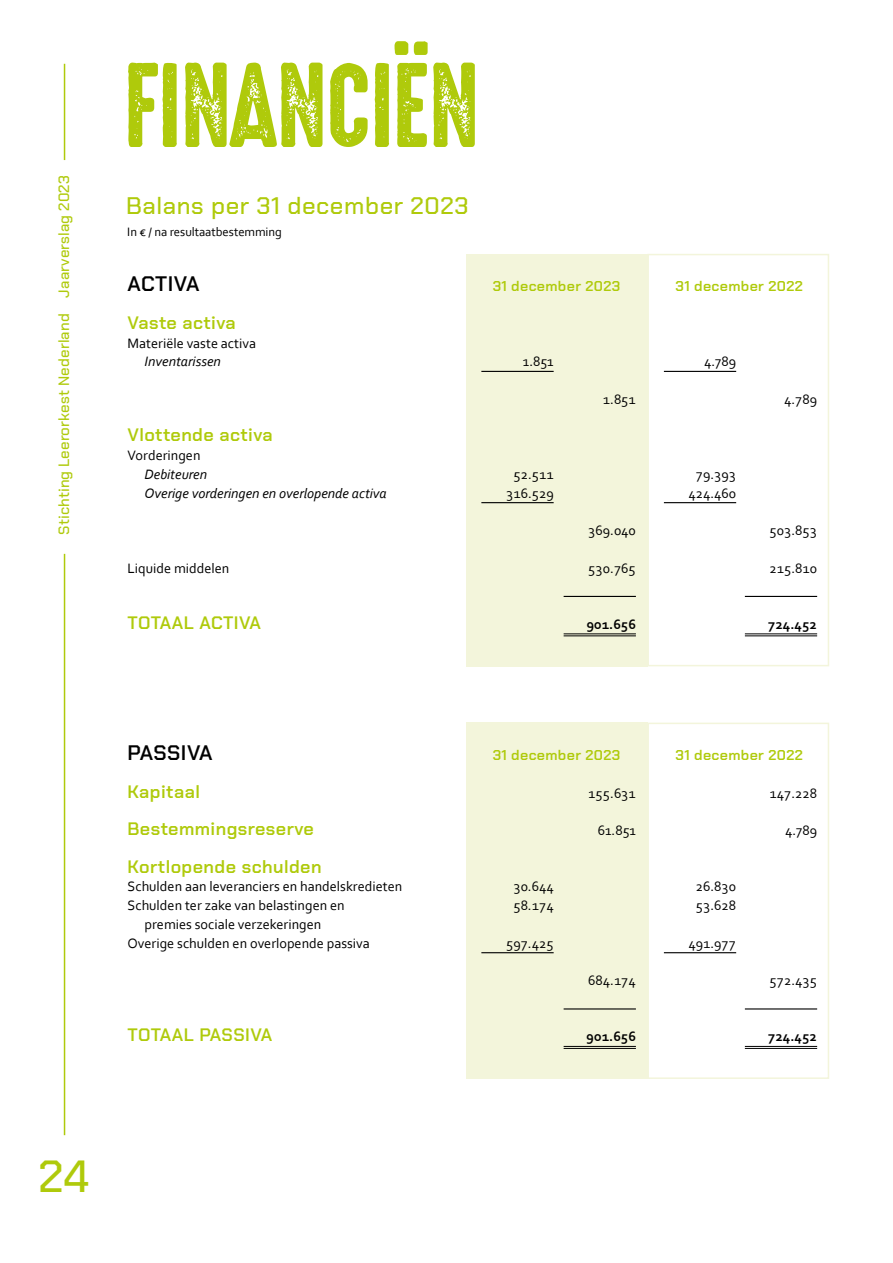
<style>
.page{position:relative;width:893px;height:1263px;background:#fff}
.page>*{position:absolute;margin:0;border:0;box-sizing:border-box;transform-origin:0 0}
.t1{font:108px "High Voltage Rough";letter-spacing:-.02em;color:#afca0b}
.t2{font:500 45px "Chakra Petch";color:#afca0b}
.t3{font:500 24px "Chakra Petch";letter-spacing:.025em;color:#afca0b}
.t4{font:600 21px "Chakra Petch";letter-spacing:.02em;color:#000}
.t5{font:600 18px/37.5px "Chakra Petch";letter-spacing:.025em;color:#afca0b}
.t6{font:500 15px "Chakra Petch";letter-spacing:.01em;color:#afca0b}
.t7{font:14.25px/18.8px "Corbel";color:#000;text-align:center}
.t8{font:italic 14.25px/18.8px "Corbel";color:#000}
.t9{font:600 14.25px "Chakra Petch";letter-spacing:.025em;color:#afca0b}
.t10{font:700 14.25px "Corbel";color:#000}
.t11{font:12.75px "Corbel";letter-spacing:-.005em;color:#000}
</style>
<div class="page">
<div style="left:466px;top:254px;width:181px;height:412px;background:#f3f5db"></div>
<div style="left:647px;top:254px;width:182px;height:412px;border:2px solid #f3f5db"></div>
<hr style="left:481px;top:371px;width:73px;height:1px;background:#000">
<hr style="left:481px;top:502px;width:73px;height:1px;background:#000">
<hr style="left:664px;top:371px;width:72px;height:1px;background:#000">
<hr style="left:664px;top:502px;width:72px;height:1px;background:#000">
<hr style="left:564px;top:596px;width:72px;height:1px;background:#000">
<hr style="left:564px;top:633px;width:72px;height:1px;background:#000">
<hr style="left:564px;top:635px;width:72px;height:1px;background:#000">
<hr style="left:745px;top:596px;width:72px;height:1px;background:#000">
<hr style="left:745px;top:633px;width:72px;height:1px;background:#000">
<hr style="left:745px;top:635px;width:72px;height:1px;background:#000">
<div style="left:466px;top:723px;width:181px;height:356px;background:#f3f5db"></div>
<div style="left:647px;top:723px;width:182px;height:356px;border:2px solid #f3f5db"></div>
<hr style="left:481px;top:952px;width:73px;height:1px;background:#000">
<hr style="left:664px;top:952px;width:72px;height:1px;background:#000">
<hr style="left:564px;top:1008px;width:72px;height:1px;background:#000">
<hr style="left:564px;top:1046px;width:72px;height:1px;background:#000">
<hr style="left:564px;top:1048px;width:72px;height:1px;background:#000">
<hr style="left:745px;top:1008px;width:72px;height:1px;background:#000">
<hr style="left:745px;top:1046px;width:72px;height:1px;background:#000">
<hr style="left:745px;top:1048px;width:72px;height:1px;background:#000">
<hr style="left:64px;top:554px;width:1px;height:581px;background:#afca0b">
<hr style="left:64px;top:64px;width:1px;height:96px;background:#afca0b">
<p class="t6" style="left:55px;top:535px;width:361px;rotate:-90deg">Stichting Leerorkest Nederland Jaarverslag 2023</p>
<h1 class="t1" style="left:123px;top:23px;width:358px">FINANCIËN</h1>
<h3 class="t3" style="left:126px;top:192px;width:344px">Balans per 31 december 2023</h3>
<p class="t11" style="left:127px;top:224px;width:156px">In € / na resultaatbestemming</p>
<h3 class="t4" style="left:128px;top:272px;width:73px">ACTIVA</h3>
<p class="t5" style="left:128px;top:304px;width:110px">Vaste activa</p>
<p class="t7" style="left:128px;top:333px;width:130px">Materiële vaste activa</p>
<p class="t8" style="left:145px;top:352px;width:78px">Inventarissen</p>
<p class="t5" style="left:128px;top:416px;width:147px">Vlottende activa</p>
<p class="t7" style="left:128px;top:446px;width:74px">Vorderingen</p>
<p class="t8" style="left:145px;top:464px;width:244px">Debiteuren<br>Overige vorderingen en overlopende activa</p>
<p class="t7" style="left:128px;top:558px;width:103px">Liquide middelen</p>
<p class="t5" style="left:128px;top:604px;width:135px">TOTAAL ACTIVA</p>
<p class="t9" style="left:493px;top:278px;width:129px">31 december 2023</p>
<p class="t9" style="left:676px;top:278px;width:129px">31 december 2022</p>
<p class="t7" style="left:523px;top:352px;width:32px">1.851</p>
<p class="t7" style="left:506px;top:464px;width:49px">52.511<br>316.529</p>
<p class="t7" style="left:603px;top:389px;width:35px">1.851</p>
<p class="t7" style="left:588px;top:521px;width:49px">369.040</p>
<p class="t7" style="left:588px;top:558px;width:49px">530.765</p>
<p class="t10" style="left:587px;top:615px;width:51px">901.656</p>
<p class="t7" style="left:704px;top:352px;width:34px">4.789</p>
<p class="t7" style="left:689px;top:464px;width:49px">79.393<br>424.460</p>
<p class="t7" style="left:784px;top:389px;width:35px">4.789</p>
<p class="t7" style="left:769px;top:521px;width:49px">503.853</p>
<p class="t7" style="left:769px;top:558px;width:49px">215.810</p>
<p class="t10" style="left:768px;top:615px;width:51px">724.452</p>
<h3 class="t4" style="left:128px;top:741px;width:87px">PASSIVA</h3>
<p class="t5" style="left:128px;top:773px;width:195px">Kapitaal<br>Bestemmingsreserve<br>Kortlopende schulden</p>
<p class="t7" style="left:128px;top:877px;width:276px">Schulden aan leveranciers en handelskredieten</p>
<p class="t7" style="left:128px;top:896px;width:219px">Schulden ter zake van belastingen en</p>
<p class="t7" style="left:145px;top:914px;width:178px">premies sociale verzekeringen</p>
<p class="t7" style="left:128px;top:933px;width:244px">Overige schulden en overlopende passiva</p>
<p class="t5" style="left:128px;top:1016px;width:146px">TOTAAL PASSIVA</p>
<p class="t9" style="left:493px;top:747px;width:129px">31 december 2023</p>
<p class="t9" style="left:676px;top:747px;width:129px">31 december 2022</p>
<p class="t7" style="left:513px;top:877px;width:42px;text-align:left">30.644<br>58.174</p>
<p class="t7" style="left:506px;top:933px;width:49px">597.425</p>
<p class="t7" style="left:588px;top:783px;width:49px">155.631</p>
<p class="t7" style="left:598px;top:821px;width:40px">61.851</p>
<p class="t7" style="left:588px;top:971px;width:49px">684.174</p>
<p class="t10" style="left:587px;top:1028px;width:51px">901.656</p>
<p class="t7" style="left:696px;top:877px;width:42px;text-align:left">26.830<br>53.628</p>
<p class="t7" style="left:689px;top:933px;width:49px">491.977</p>
<p class="t7" style="left:769px;top:783px;width:49px">147.228</p>
<p class="t7" style="left:785px;top:821px;width:34px">4.789</p>
<p class="t7" style="left:769px;top:971px;width:49px">572.435</p>
<p class="t10" style="left:768px;top:1028px;width:51px">724.452</p>
<h2 class="t2" style="left:39px;top:1150px;width:52px">24</h2>
</div>
